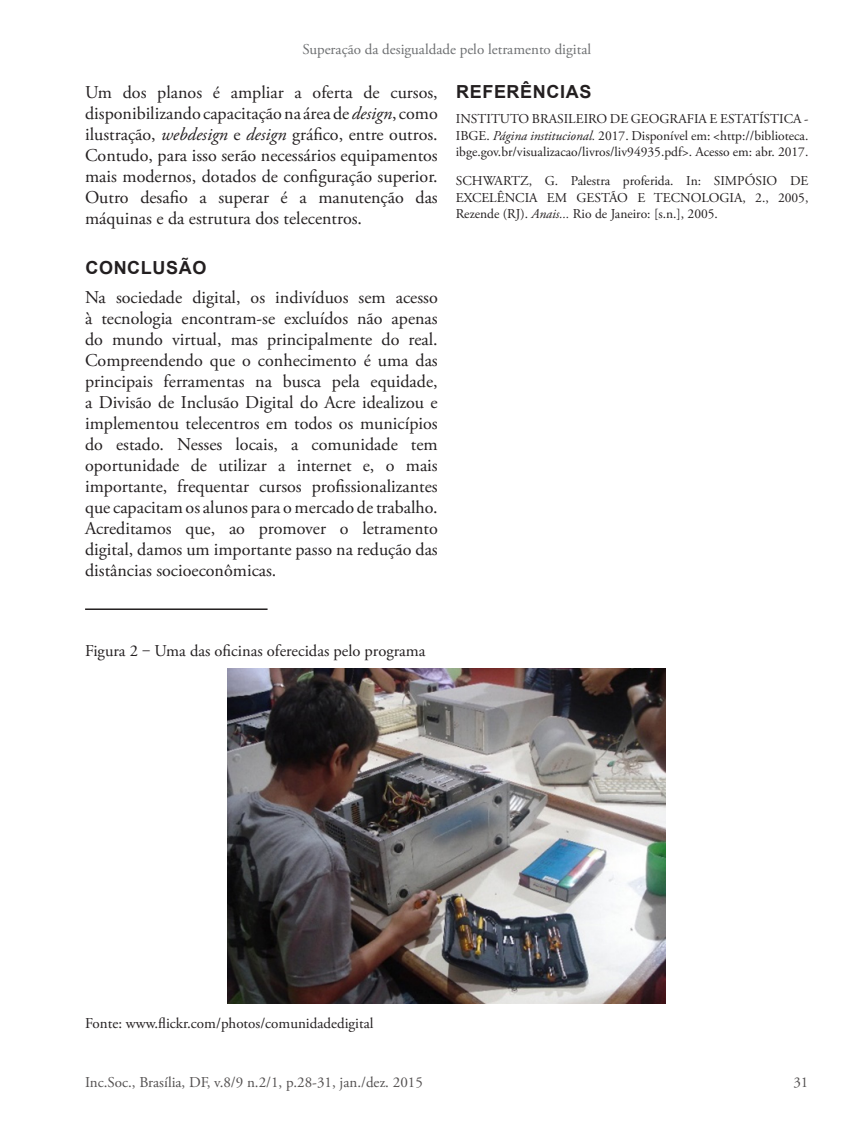
<style>
.page{position:relative;width:851px;height:1127px;background:#fff}
.page>*{position:absolute;margin:0;border:0;box-sizing:border-box;transform-origin:0 0}
.Corpo_de_Texto{font:18px/21px "Adobe Garamond Pro";color:#231f20;text-align:justify}
.Ci_Inf__Seção_de_art{font:700 18px "Arial";letter-spacing:.035em;color:#231f20}
.Ci_Inf__Título_image{font:16.5px "Adobe Garamond Pro";color:#231f20}
.t1{font:15px "Adobe Garamond Pro";color:#535050}
.Fonte{font:15px "Adobe Garamond Pro";color:#231f20}
.t2{font:15px "Adobe Garamond Pro";color:#6d6f71}
.Ci_Inf__Referências{font:13.5px/16.5px "Adobe Garamond Pro";color:#231f20;text-align:justify}
.s1{font-style:italic}
</style>
<div class="page">
<hr style="left:85px;top:608px;width:182px;height:2px;background:#231f20">
<img style="left:228px;top:668px;width:437px;height:335px">
<p class="t2" style="left:302px;top:40px;width:290px">Superação da desigualdade pelo letramento digital</p>
<p class="Corpo_de_Texto" style="left:85px;top:83px;width:354px">Um dos planos é ampliar a oferta de cursos, disponibilizando capacitação na área de <span class="s1">design</span>, como ilustração, <span class="s1">webdesign</span> e <span class="s1">design</span> gráfico, entre outros.<br>Contudo, para isso serão necessários equipamentos mais modernos, dotados de configuração superior.<br>Outro desafio a superar é a manutenção das máquinas e da estrutura dos telecentros.</p>
<p class="Ci_Inf__Seção_de_art" style="left:85px;top:255px;width:123px">CONCLUSÃO</p>
<p class="Corpo_de_Texto" style="left:85px;top:288px;width:354px">Na sociedade digital, os indivíduos sem acesso à tecnologia encontram-se excluídos não apenas do mundo virtual, mas principalmente do real.<br>Compreendendo que o conhecimento é uma das principais ferramentas na busca pela equidade, a Divisão de Inclusão Digital do Acre idealizou e implementou telecentros em todos os municípios do estado. Nesses locais, a comunidade tem oportunidade de utilizar a internet e, o mais importante, frequentar cursos profissionalizantes que capacitam os alunos para o mercado de trabalho.<br>Acreditamos que, ao promover o letramento digital, damos um importante passo na redução das distâncias socioeconômicas.</p>
<p class="Ci_Inf__Seção_de_art" style="left:456px;top:79px;width:137px">REFERÊNCIAS</p>
<p class="Ci_Inf__Referências" style="left:455px;top:111px;width:354px">INSTITUTO BRASILEIRO DE GEOGRAFIA E ESTATÍSTICA - IBGE. <span class="s1">Página institucional.</span> 2017. Disponível em: &lt;http://biblioteca. ibge.gov.br/visualizacao/livros/liv94935.pdf&gt;. Acesso em: abr. 2017.</p>
<p class="Ci_Inf__Referências" style="left:455px;top:173px;width:354px">SCHWARTZ, G. Palestra proferida. In: SIMPÓSIO DE EXCELÊNCIA EM GESTÃO E TECNOLOGIA, 2., 2005, Rezende (RJ). <span class="s1">Anais...</span> Rio de Janeiro: [s.n.], 2005.</p>
<p class="Ci_Inf__Título_image" style="left:85px;top:641px;width:342px">Figura 2 ‒ Uma das oficinas oferecidas pelo programa</p>
<p class="Fonte" style="left:85px;top:1014px;width:290px">Fonte: www.flickr.com/photos/comunidadedigital</p>
<p class="t1" style="left:85px;top:1073px;width:339px">Inc.Soc., Brasília, DF, v.8/9 n.2/1, p.28-31, jan./dez. 2015</p>
<p class="t1" style="left:793px;top:1073px;width:16px">31</p>
</div>
